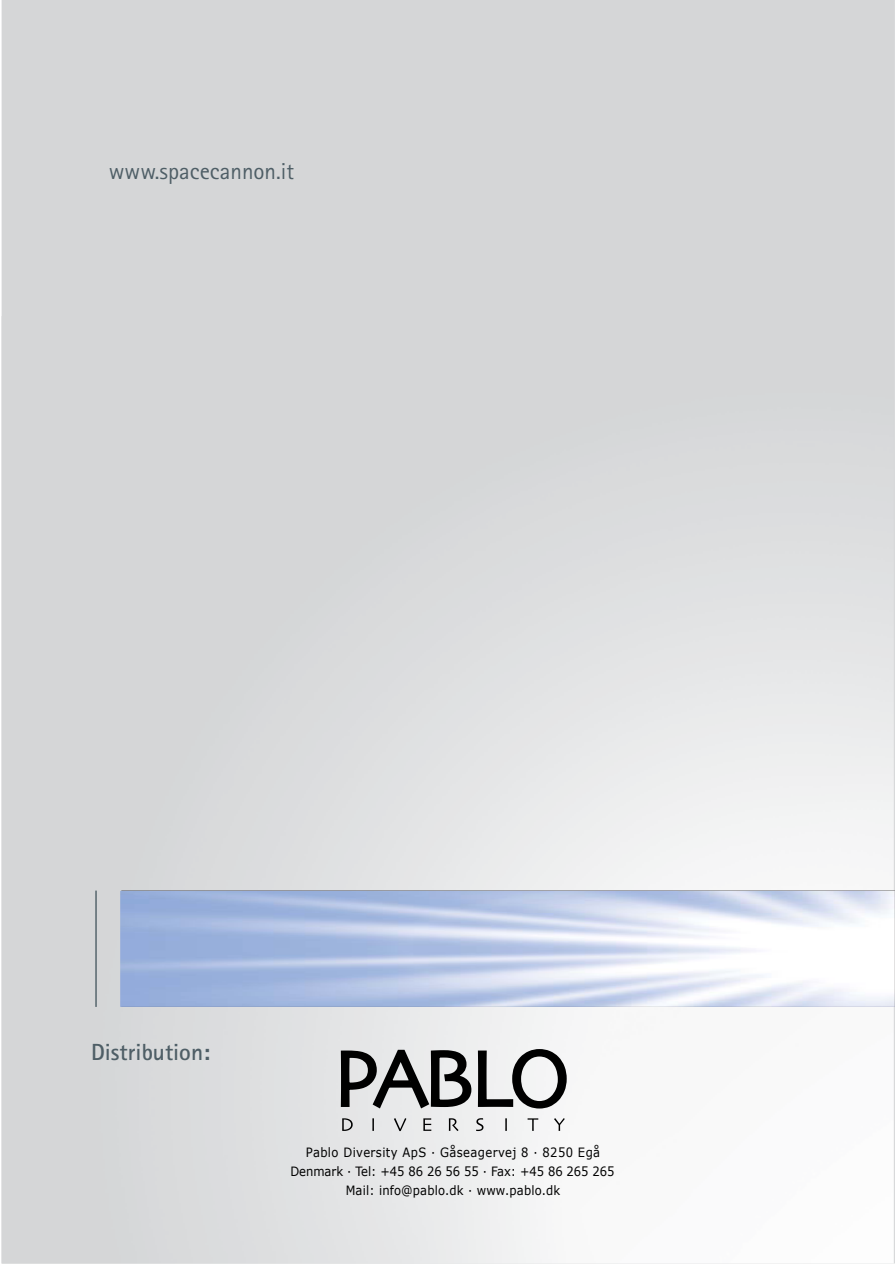
<style>
.page{position:relative;width:896px;height:1264px;background:#fff}
.page>*{position:absolute;margin:0;border:0;box-sizing:border-box;transform-origin:0 0}
.t1{font:700 23.4px "Rotis Sans Serif";color:#4e5e66}
.t2{font:23.1px "Rotis Sans Serif";color:#4e5e66}
.t3{font:12.9px/18.8px "Verdana";letter-spacing:.015em;color:#000;text-align:center;scale:.9 1}
</style>
<div class="page">
<div style="left:2px;top:0;width:892px;height:1263px;background:#d5d6d7"></div>
<img style="left:120px;top:564px;width:773px;height:699px">
<img style="left:120px;top:890px;width:774px;height:116px">
<svg style="left:95px;top:890px;width:2px;height:117px"></svg>
<svg style="left:340px;top:1041px;width:227px;height:68px"></svg>
<svg style="left:342px;top:1118px;width:11px;height:12px"></svg>
<svg style="left:372px;top:1118px;width:2px;height:12px"></svg>
<svg style="left:394px;top:1118px;width:12px;height:12px"></svg>
<svg style="left:423px;top:1118px;width:8px;height:12px"></svg>
<svg style="left:449px;top:1118px;width:9px;height:12px"></svg>
<svg style="left:476px;top:1118px;width:7px;height:12px"></svg>
<svg style="left:505px;top:1118px;width:2px;height:12px"></svg>
<svg style="left:527px;top:1118px;width:11px;height:12px"></svg>
<svg style="left:554px;top:1118px;width:11px;height:12px"></svg>
<h2 class="t2" style="left:109px;top:157px;width:187px">www.spacecannon.it</h2>
<h1 class="t1" style="left:91px;top:1036px;width:120px">Distribution:</h1>
<p class="t3" style="left:290px;top:1142px;width:361px">Pablo Diversity ApS · Gåseagervej 8 · 8250 Egå<br>Denmark · Tel: +45 86 26 56 55 · Fax: +45 86 265 265<br>Mail: info@pablo.dk · www.pablo.dk</p>
</div>
